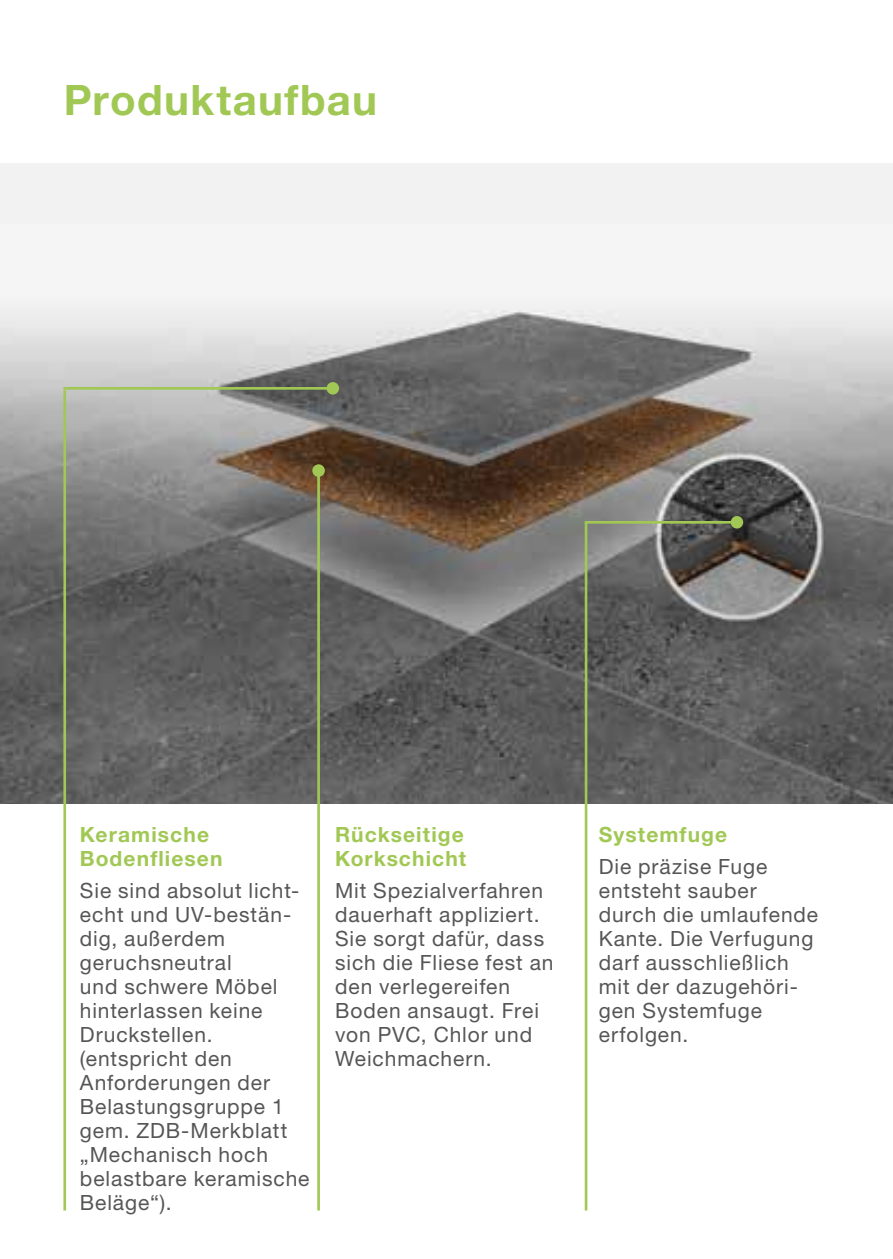
<style>
.page{position:relative;width:893px;height:1259px;background:#fff}
.page>*{position:absolute;margin:0;border:0;box-sizing:border-box;transform-origin:0 0}
.t1{font:700 42px "Helvetica Neue LT Pro";letter-spacing:.03em;color:#a1c854}
.t2{font:21px/24px "Helvetica Neue LT Pro";letter-spacing:.045em;color:#565656}
.t3{font:700 21px/24px "Helvetica Neue LT Pro";letter-spacing:.05em;color:#a1c854}
</style>
<div class="page">
<div style="left:0;top:163px;width:893px;height:640px;background:#f2f2f2"></div>
<img style="left:0;top:311px;width:893px;height:492px">
<hr style="left:63px;top:387px;width:270px;height:3px;background:#a1c854">
<div style="left:327px;top:382px;width:12px;height:12px;background:#a1c854;border-radius:50%"></div>
<hr style="left:317px;top:470px;width:3px;height:740px;background:#a1c854">
<div style="left:312px;top:464px;width:13px;height:13px;background:#a1c854;border-radius:50%"></div>
<hr style="left:585px;top:521px;width:152px;height:2px;background:#a1c854">
<div style="left:731px;top:516px;width:12px;height:12px;background:#a1c854;border-radius:50%"></div>
<hr style="left:585px;top:522px;width:2px;height:688px;background:#a1c854">
<hr style="left:63px;top:390px;width:3px;height:820px;background:#a1c854">
<h1 class="t1" style="left:64px;top:74px;width:315px">Produktaufbau</h1>
<p class="t3" style="left:80px;top:821px;width:144px">Keramische<br>Bodenfliesen</p>
<p class="t2" style="left:80px;top:878px;width:231px">Sie sind absolut licht&shy;echt und UV-bestän&shy;dig, außerdem geruchsneutral<br>und schwere Möbel hinterlassen keine<br>Druckstellen. (entspricht den<br>Anforderungen der<br>Belastungsgruppe 1 gem. ZDB-Merkblatt „Mechanisch hoch belastbare keramische<br>Beläge“).</p>
<p class="t3" style="left:335px;top:821px;width:133px">Rückseitige<br>Korkschicht</p>
<p class="t2" style="left:335px;top:878px;width:220px">Mit Spezialverfahren dauerhaft appliziert.<br>Sie sorgt dafür, dass sich die Fliese fest an den verlegereifen<br>Boden ansaugt. Frei von PVC, Chlor und<br>Weichmachern.</p>
<p class="t3" style="left:599px;top:821px;width:130px">Systemfuge</p>
<p class="t2" style="left:599px;top:854px;width:221px">Die präzise Fuge entsteht sauber durch die umlaufende<br>Kante. Die Verfugung darf ausschließlich mit der dazugehöri&shy;gen Systemfuge erfolgen.</p>
</div>
